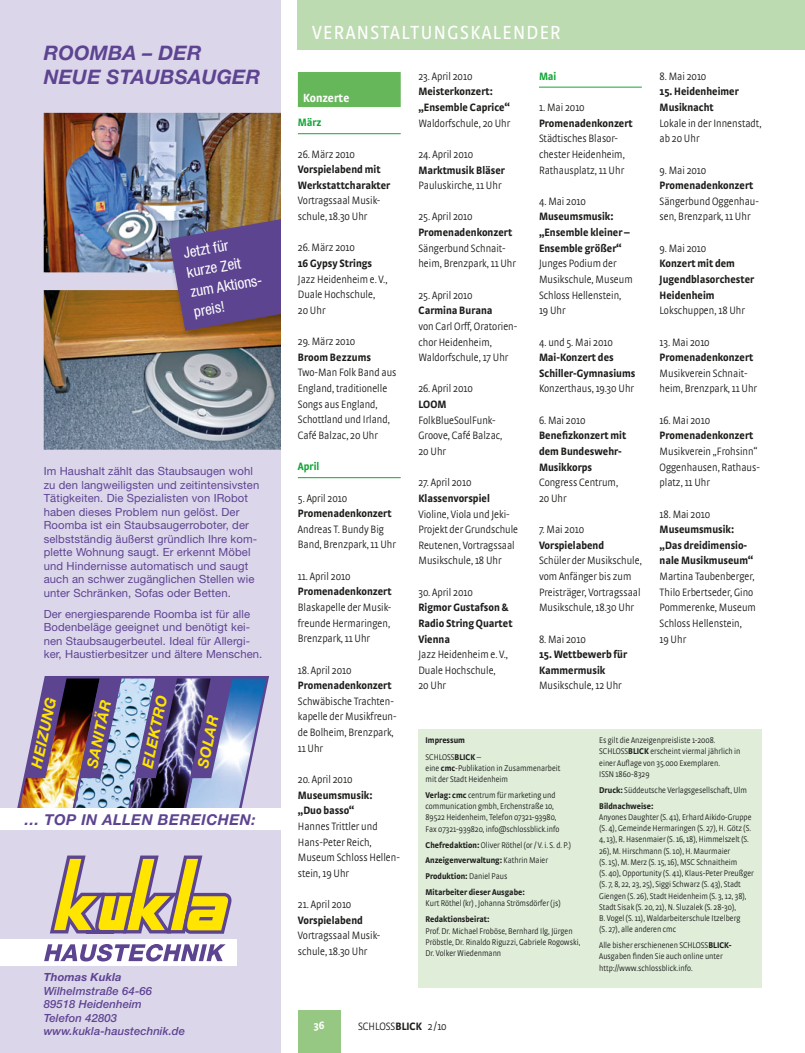
<style>
.page{position:relative;width:805px;height:1053px;background:#fff}
.page>*{position:absolute;margin:0;border:0;box-sizing:border-box;transform-origin:0 0}
.t1{font:italic 700 20px/24px "Helvetica Neue";letter-spacing:.01em;color:#5d4491}
.t2{font:20px "Strada Cond";letter-spacing:.07em;color:#fff}
.t3{font:condensed 15px/20px "Helvetica Neue";color:#fff}
.t4{font:italic 700 15px "Helvetica Neue";color:#ffe500}
.t5{font:italic 700 15px "Helvetica Neue";letter-spacing:.03em;color:#5d4491}
.t6{font:700 12.5px "Strada Cond";color:#fff}
.t7{font:300 11.25px/15.6px "Strada Cond";color:#1d1d1b}
.t8{font:11.25px/13.5px "Helvetica Neue";letter-spacing:.01em;color:#5d4491}
.t9{font:700 11.25px/15.6px "Strada Cond";color:#1d1d1b}
.t10{font:italic 500 11.25px/13.5px "Helvetica Neue";letter-spacing:.01em;color:#5d4491}
.t11{font:700 11.25px "Strada Cond";color:#13a638}
.t12{font:700 11.25px "Strada Cond";color:#fff}
.t13{font:300 8.75px/11.2px "Strada Cond";color:#1d1d1b}
.t14{font:700 8.75px/15.9px "Strada Cond";color:#1d1d1b}
.s1{font-weight:700}
.s2{font-weight:300}
</style>
<div class="page">
<div style="left:298px;top:1010px;width:42px;height:42px;background:#96c884"></div>
<div style="left:298px;top:0;width:506px;height:50px;background:#bddbb0"></div>
<div style="left:418px;top:729px;width:344px;height:258px;background:#dfedd9"></div>
<div style="left:298px;top:72px;width:102px;height:35px;background:#66b65a"></div>
<hr style="left:298px;top:133px;width:102px;height:1px;background:#13a638">
<hr style="left:298px;top:477px;width:102px;height:1px;background:#13a638">
<hr style="left:539px;top:87px;width:102px;height:1px;background:#13a638">
<div style="left:0;top:807px;width:280px;height:245px;background:#dcd6eb"></div>
<div style="left:0;top:0;width:280px;height:811px;background:#dcd6eb"></div>
<img style="left:17px;top:676px;width:252px;height:132px">
<img style="left:44px;top:113px;width:236px;height:159px">
<img style="left:44px;top:290px;width:236px;height:159px">
<div style="left:0;top:808px;width:280px;height:22px;background:#fff"></div>
<div style="left:0;top:939px;width:236px;height:26px;background:#fff"></div>
<svg style="left:44px;top:944px;width:182px;height:17px"></svg>
<svg style="left:50px;top:855px;width:182px;height:78px"></svg>
<img style="left:165px;top:211px;width:115px;height:129px">
<svg style="left:169px;top:215px;width:111px;height:116px;background:#684f81"></svg>
<p class="t1" style="left:44px;top:43px;width:218px">ROOMBA – DER<br>NEUE STAUBSAUGER</p>
<p class="t3" style="left:182px;top:244px;width:76px;rotate:-10deg">Jetzt für kurze Zeit zum Aktions&shy;preis!</p>
<p class="t8" style="left:44px;top:465px;width:217px">Im Haushalt zählt das Staubsaugen wohl zu den langweiligsten und zeitintensivsten Tätigkeiten. Die Spezialisten von IRobot haben dieses Problem nun gelöst. Der Roomba ist ein Staubsaugerroboter, der selbstständig äußerst gründlich Ihre kom&shy;plette Wohnung saugt. Er erkennt Möbel und Hindernisse automatisch und saugt auch an schwer zugänglichen Stellen wie unter Schränken, Sofas oder Betten.</p>
<p class="t8" style="left:44px;top:608px;width:220px">Der energiesparende Roomba ist für alle Bodenbeläge geeignet und benötigt kei&shy;nen Staubsaugerbeutel. Ideal für Allergi&shy;ker, Haustierbesitzer und ältere Menschen.</p>
<p class="t4" style="left:31px;top:766px;width:73px;rotate:-78deg">HEIZUNG</p>
<p class="t4" style="left:86px;top:766px;width:70px;rotate:-78deg">SANITÄR</p>
<p class="t4" style="left:142px;top:766px;width:75px;rotate:-78deg">ELEKTRO</p>
<p class="t4" style="left:197px;top:766px;width:54px;rotate:-78deg">SOLAR</p>
<p class="t5" style="left:24px;top:814px;width:233px">… TOP IN ALLEN BEREICHEN:</p>
<p class="t10" style="left:44px;top:971px;width:143px"><span class="s1">Thomas Kukla<br></span>Wilhelmstraße 64-66<br>89518 Heidenheim<br>Telefon 42803 www.kukla-haustechnik.de</p>
<p class="t2" style="left:312px;top:24px;width:250px">VERANSTALTUNGSKALENDER</p>
<p class="t6" style="left:303px;top:93px;width:48px">Konzerte</p>
<p class="t11" style="left:298px;top:118px;width:25px">März</p>
<p class="t7" style="left:298px;top:147px;width:94px">26. März 2010<br><span class="s1">Vorspielabend mit<br>Werkstattcharakter<br></span>Vortragssaal Musik&shy;schule, 18.30 Uhr</p>
<p class="t7" style="left:298px;top:241px;width:91px">26. März 2010<br><span class="s1">16 Gypsy Strings<br></span>Jazz Heidenheim e. V.,<br>Duale Hochschule,<br>20 Uhr</p>
<p class="t7" style="left:298px;top:334px;width:100px">29. März 2010<br><span class="s1">Broom Bezzums<br></span>Two-Man Folk Band aus<br>England, traditionelle<br>Songs aus England,<br>Schottland und Irland,<br>Café Balzac, 20 Uhr</p>
<p class="t11" style="left:298px;top:462px;width:23px">April</p>
<p class="t7" style="left:298px;top:491px;width:99px">5. April 2010<br><span class="s1">Promenadenkonzert<br></span>Andreas T. Bundy Big<br>Band, Brenzpark, 11 Uhr</p>
<p class="t7" style="left:298px;top:569px;width:95px">11. April 2010<br><span class="s1">Promenadenkonzert<br></span>Blaskapelle der Musik&shy;freunde Hermaringen,<br>Brenzpark, 11 Uhr</p>
<p class="t7" style="left:298px;top:663px;width:100px">18. April 2010<br><span class="s1">Promenadenkonzert<br></span>Schwäbische Trachten&shy;kapelle der Musikfreun&shy;de Bolheim, Brenzpark,<br>11 Uhr</p>
<p class="t7" style="left:298px;top:772px;width:103px">20. April 2010<br><span class="s1">Museumsmusik:<br>„Duo basso“<br></span>Hannes Trittler und<br>Hans-Peter Reich,<br>Museum Schloss Hellen&shy;stein, 19 Uhr</p>
<p class="t7" style="left:298px;top:897px;width:84px">21. April 2010<br><span class="s1">Vorspielabend<br></span>Vortragssaal Musik&shy;schule, 18.30 Uhr</p>
<p class="t9" style="left:418px;top:69px;width:93px"><span class="s2">23. April 2010<br></span>Meisterkonzert: „Ensemble Caprice“<br><span class="s2">Waldorfschule, 20 Uhr</span></p>
<p class="t7" style="left:418px;top:147px;width:88px">24. April 2010<br><span class="s1">Marktmusik Bläser<br></span>Pauluskirche, 11 Uhr</p>
<p class="t7" style="left:418px;top:210px;width:99px">25. April 2010<br><span class="s1">Promenadenkonzert<br></span>Sängerbund Schnait&shy;heim, Brenzpark, 11 Uhr</p>
<p class="t7" style="left:418px;top:288px;width:100px">25. April 2010<br><span class="s1">Carmina Burana<br></span>von Carl Orff, Oratorien&shy;chor Heidenheim,<br>Waldorfschule, 17 Uhr</p>
<p class="t7" style="left:418px;top:382px;width:85px">26. April 2010<br><span class="s1">LOOM<br></span>FolkBlueSoulFunk-<br>Groove, Café Balzac,<br>20 Uhr</p>
<p class="t7" style="left:418px;top:475px;width:101px">27. April 2010<br><span class="s1">Klassenvorspiel<br></span>Violine, Viola und Jeki-<br>Projekt der Grundschule<br>Reutenen, Vortragssaal<br>Musikschule, 18 Uhr</p>
<p class="t7" style="left:418px;top:585px;width:96px">30. April 2010<br><span class="s1">Rigmor Gustafson &amp;<br>Radio String Quartet<br>Vienna<br></span>Jazz Heidenheim e. V.,<br>Duale Hochschule,<br>20 Uhr</p>
<p class="t11" style="left:539px;top:71px;width:19px">Mai</p>
<p class="t7" style="left:539px;top:100px;width:95px">1. Mai 2010<br><span class="s1">Promenadenkonzert<br></span>Städtisches Blasor&shy;chester Heidenheim,<br>Rathausplatz, 11 Uhr</p>
<p class="t7" style="left:539px;top:194px;width:95px">4. Mai 2010<br><span class="s1">Museumsmusik: „Ensemble kleiner –<br>Ensemble größer“<br></span>Junges Podium der<br>Musikschule, Museum<br>Schloss Hellenstein,<br>19 Uhr</p>
<p class="t7" style="left:539px;top:335px;width:98px">4. und 5. Mai 2010<br><span class="s1">Mai-Konzert des<br>Schiller-Gymnasiums<br></span>Konzerthaus, 19.30 Uhr</p>
<p class="t9" style="left:539px;top:413px;width:89px"><span class="s2">6. Mai 2010<br></span>Benefizkonzert mit dem Bundeswehr-<br>Musikkorps<br><span class="s2">Congress Centrum,<br>20 Uhr</span></p>
<p class="t7" style="left:539px;top:522px;width:104px">7. Mai 2010<br><span class="s1">Vorspielabend<br></span>Schüler der Musikschule, vom Anfänger bis zum<br>Preisträger, Vortragssaal<br>Musikschule, 18.30 Uhr</p>
<p class="t7" style="left:539px;top:632px;width:48px">8. Mai 2010</p>
<p class="t9" style="left:539px;top:647px;width:90px">15. Wettbewerb für<br>Kammermusik<br><span class="s2">Musikschule, 12 Uhr</span></p>
<p class="t7" style="left:659px;top:69px;width:48px">8. Mai 2010</p>
<p class="t7" style="left:659px;top:85px;width:103px"><span class="s1">15. Heidenheimer<br>Musiknacht<br></span>Lokale in der Innenstadt, ab 20 Uhr</p>
<p class="t7" style="left:659px;top:163px;width:101px">9. Mai 2010<br><span class="s1">Promenadenkonzert<br></span>Sängerbund Oggenhau&shy;sen, Brenzpark, 11 Uhr</p>
<p class="t9" style="left:659px;top:241px;width:96px"><span class="s2">9. Mai 2010<br></span>Konzert mit dem<br>Jugendblasorchester<br>Heidenheim<br><span class="s2">Lokschuppen, 18 Uhr</span></p>
<p class="t7" style="left:659px;top:335px;width:99px">13. Mai 2010<br><span class="s1">Promenadenkonzert<br></span>Musikverein Schnait&shy;heim, Brenzpark, 11 Uhr</p>
<p class="t7" style="left:659px;top:413px;width:102px">16. Mai 2010<br><span class="s1">Promenadenkonzert<br></span>Musikverein „Frohsinn“<br>Oggenhausen, Rathaus&shy;platz, 11 Uhr</p>
<p class="t7" style="left:659px;top:507px;width:98px">18. Mai 2010<br><span class="s1">Museumsmusik: „Das dreidimensio - nale Musikmuseum“<br></span>Martina Taubenberger,<br>Thilo Erbertseder, Gino<br>Pommerenke, Museum<br>Schloss Hellenstein,<br>19 Uhr</p>
<p class="t14" style="left:425px;top:732px;width:57px;line-height:16.6px">Impressum<br><span class="s2">SCHLOSS</span>BLICK <span class="s2">–</span></p>
<p class="t13" style="left:425px;top:763px;width:136px">eine <span class="s1">cmc</span>-Publika tion in Zusammenarbeit mit der Stadt Heidenheim</p>
<p class="t13" style="left:425px;top:790px;width:135px"><span class="s1">Verlag: cmc</span> centrum für marketing und communication gmbh, Erchenstraße 10, 89522 Heidenheim, Telefon 07321-93980, Fax 07321-939820, info@schlossblick.info</p>
<p class="t14" style="left:425px;top:837px;width:147px">Chefredaktion: <span class="s2">Oliver Röthel (or / V. i. S. d. P.)<br></span>Anzeigenverwaltung: <span class="s2">Kathrin Maier </span>Produktion: <span class="s2">Daniel Paus<br></span>Mitarbeiter dieser Ausgabe:</p>
<p class="t13" style="left:425px;top:896px;width:137px;line-height:15.9px">Kurt Röthel (kr) , Johanna Strömsdörfer (js)<br><span class="s1">Redaktionsbeirat:</span></p>
<p class="t13" style="left:425px;top:925px;width:156px">Prof. Dr. Michael Froböse, Bernhard Ilg, Jürgen<br>Pröbstle, Dr. Rinaldo Riguzzi, Gabriele Rogowski,<br>Dr. Volker Wiedenmann</p>
<p class="t13" style="left:599px;top:735px;width:143px">Es gilt die Anzeigenpreisliste 1-2008.<br>SCHLOSS<span class="s1">BLICK</span> erscheint viermal jährlich in einer Auflage von 35.000 Exemplaren.<br>ISSN 1860-8329</p>
<p class="t13" style="left:599px;top:782px;width:149px;line-height:15.9px"><span class="s1">Druck:</span> Süddeutsche Verlagsgesellschaft, Ulm<br><span class="s1">Bildnachweise:</span></p>
<p class="t13" style="left:599px;top:812px;width:156px">Anyones Daughter (S. 41), Erhard Aikido-Gruppe (S. 4), Gemeinde Hermaringen (S. 27), H. Götz (S.<br>4, 13), R. Hasenmaier (S. 16, 18), Himmelszelt (S.<br>26), M. Hirschmann (S. 10), H. Maurmaier<br>(S. 15), M. Merz (S. 15, 16), MSC Schnaitheim<br>(S. 40), Opportunity (S. 41), Klaus-Peter Preußger (S. 7, 8, 22, 23, 25), Siggi Schwarz (S. 43), Stadt Giengen (S. 26), Stadt Heidenheim (S. 3, 12, 38), Stadt Sisak (S. 20, 21), N. Sluzalek (S. 28-30),<br>B. Vogel (S. 11), Waldarbeiterschule Itzelberg<br>(S. 27), alle anderen cmc</p>
<p class="t13" style="left:599px;top:940px;width:134px">Alle bisher erschienenen SCHLOSS<span class="s1">BLICK-<br></span>Ausgaben finden Sie auch online unter http://www.schlossblick.info.</p>
<p class="t12" style="left:314px;top:1020px;width:12px">36</p>
<p class="t7" style="left:358px;top:1019px;width:90px">SCHLOSS<span class="s1">BLICK</span> 2 /10</p>
</div>
